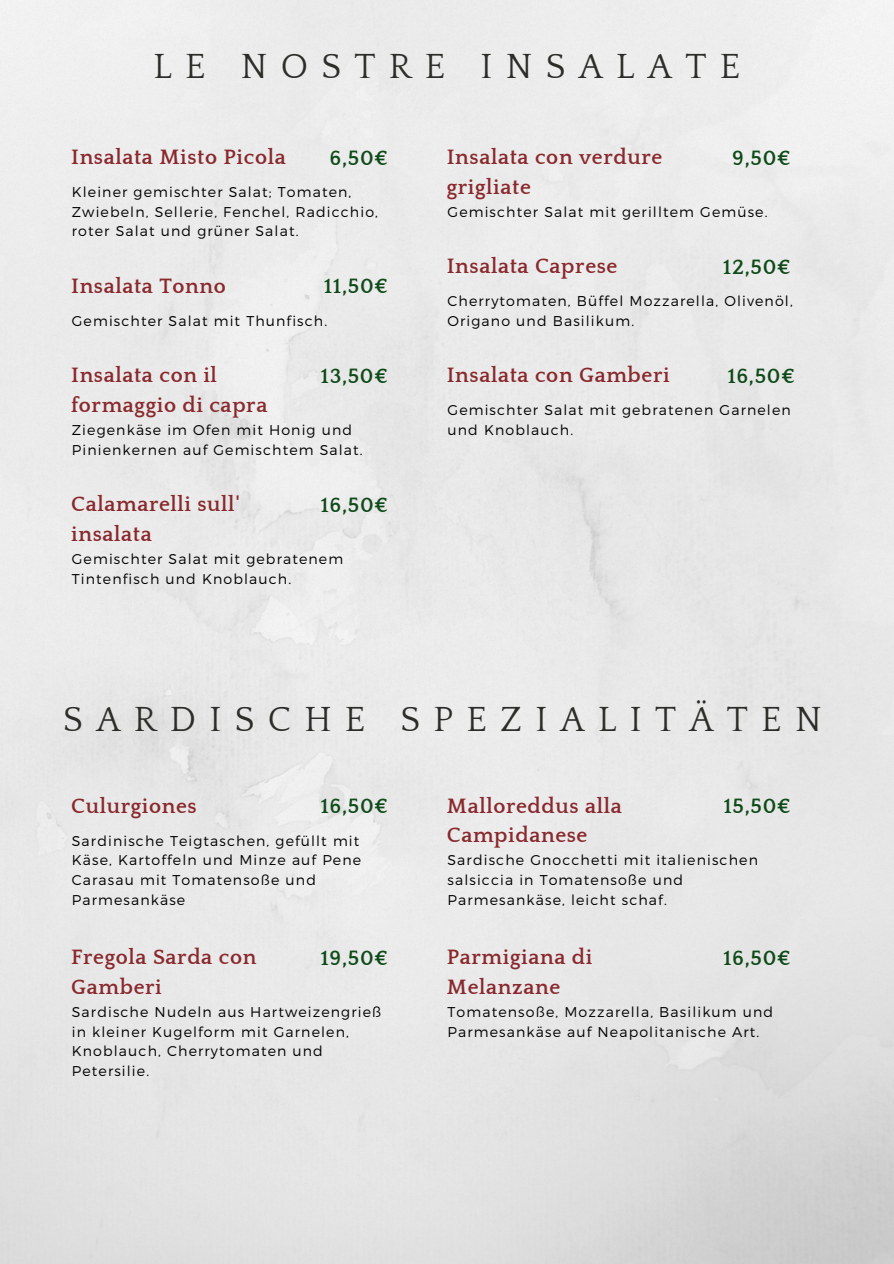
<style>
.page{position:relative;width:894px;height:1264px;background:#fff}
.page>*{position:absolute;margin:0;border:0;box-sizing:border-box;transform-origin:0 0}
.t1{font:35.85px "Quattrocento";letter-spacing:.37em;color:#2c2c29}
.t2{font:700 21.3px/29.5px "Quattrocento";letter-spacing:.03em;color:#89292d}
.t3{font:700 21.3px "Quattrocento";letter-spacing:.03em;color:#0f4a19}
.t4{font:300 14.1px/19.6px "Montserrat";letter-spacing:.08em;color:#000}
</style>
<div class="page">
<h1 class="t1" style="left:153px;top:48px;width:588px">LE NOSTRE INSALATE</h1>
<h2 class="t2" style="left:71px;top:143px;width:216px">Insalata Misto Picola</h2>
<h2 class="t3" style="left:329px;top:146px;width:60px">6,50€</h2>
<p class="t4" style="left:72px;top:181px;width:307px">Kleiner gemischter Salat; Tomaten,<br>Zwiebeln, Sellerie, Fenchel, Radicchio, roter Salat und grüner Salat.</p>
<h2 class="t2" style="left:71px;top:272px;width:156px">Insalata Tonno</h2>
<h2 class="t3" style="left:324px;top:275px;width:66px">11,50€</h2>
<p class="t4" style="left:72px;top:310px;width:257px">Gemischter Salat mit Thunfisch.</p>
<h2 class="t2" style="left:71px;top:361px;width:198px">Insalata con il formaggio di capra</h2>
<h2 class="t3" style="left:320px;top:365px;width:69px">13,50€</h2>
<p class="t4" style="left:72px;top:419px;width:292px">Ziegenkäse im Ofen mit Honig und<br>Pinienkernen auf Gemischtem Salat.</p>
<h2 class="t2" style="left:71px;top:490px;width:170px">Calamarelli sull' insalata</h2>
<h2 class="t3" style="left:320px;top:494px;width:69px">16,50€</h2>
<p class="t4" style="left:72px;top:548px;width:273px">Gemischter Salat mit gebratenem<br>Tintenfisch und Knoblauch.</p>
<h2 class="t2" style="left:446px;top:143px;width:217px">Insalata con verdure grigliate</h2>
<h2 class="t3" style="left:732px;top:146px;width:60px">9,50€</h2>
<p class="t4" style="left:447px;top:201px;width:321px">Gemischter Salat mit gerilltem Gemüse.</p>
<h2 class="t2" style="left:446px;top:252px;width:172px">Insalata Caprese</h2>
<h2 class="t3" style="left:722px;top:256px;width:69px">12,50€</h2>
<p class="t4" style="left:447px;top:290px;width:347px">Cherrytomaten, Büffel Mozzarella, Olivenöl,<br>Origano und Basilikum.</p>
<h2 class="t2" style="left:446px;top:361px;width:224px">Insalata con Gamberi</h2>
<h2 class="t3" style="left:727px;top:365px;width:69px">16,50€</h2>
<p class="t4" style="left:447px;top:400px;width:345px">Gemischter Salat mit gebratenen Garnelen und Knoblauch.</p>
<h1 class="t1" style="left:63px;top:700px;width:759px">SARDISCHE SPEZIALITÄTEN</h1>
<h2 class="t2" style="left:71px;top:791px;width:127px">Culurgiones</h2>
<h2 class="t3" style="left:320px;top:795px;width:69px">16,50€</h2>
<p class="t4" style="left:72px;top:830px;width:291px">Sardinische Teigtaschen, gefüllt mit<br>Käse, Kartoffeln und Minze auf Pene<br>Carasau mit Tomatensoße und<br>Parmesankäse</p>
<h2 class="t2" style="left:71px;top:943px;width:187px">Fregola Sarda con<br>Gamberi</h2>
<h2 class="t3" style="left:320px;top:946px;width:69px">19,50€</h2>
<p class="t4" style="left:72px;top:1001px;width:311px">Sardische Nudeln aus Hartweizengrieß in kleiner Kugelform mit Garnelen,<br>Knoblauch, Cherrytomaten und<br>Petersilie.</p>
<h2 class="t2" style="left:446px;top:791px;width:176px">Malloreddus alla<br>Campidanese</h2>
<h2 class="t3" style="left:723px;top:795px;width:69px">15,50€</h2>
<p class="t4" style="left:447px;top:849px;width:312px">Sardische Gnocchetti mit italienischen salsiccia in Tomatensoße und<br>Parmesankäse, leicht schaf.</p>
<h2 class="t2" style="left:446px;top:943px;width:147px">Parmigiana di<br>Melanzane</h2>
<h2 class="t3" style="left:723px;top:946px;width:69px">16,50€</h2>
<p class="t4" style="left:447px;top:1001px;width:327px">Tomatensoße, Mozzarella, Basilikum und<br>Parmesankäse auf Neapolitanische Art.</p>
</div>
